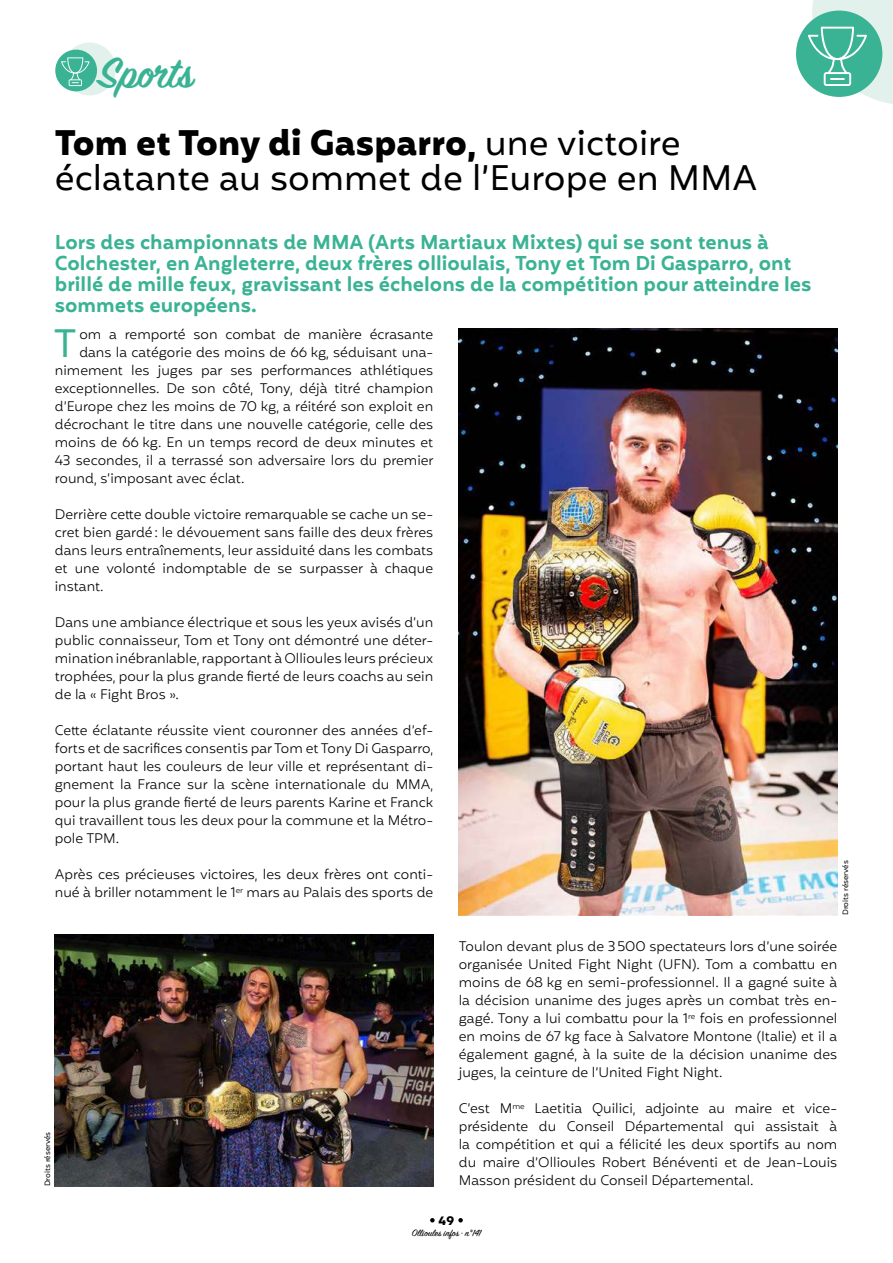
<style>
.page{position:relative;width:893px;height:1263px;background:#fff}
.page>*{position:absolute;margin:0;border:0;box-sizing:border-box;transform-origin:0 0}
.t1{font:600 47.7px "Sign Painter House Script";color:#3ab394}
.t2{font:38.55px "Mohr";color:#3ab394}
.t3{font:34.5px/34.5px "Mohr";color:#000}
.t4{font:600 19.5px/21px "Mohr";color:#3ab394}
.t5{font:300 13.5px/18px "Mohr";color:#000;text-align:justify}
.t6{font:700 12px "Mohr";color:#000}
.t7{font:10.5px "Sign Painter House Script";color:#000}
.t8{font:7.5px "Mohr";color:#000}
.s1{font-weight:700}
</style>
<div class="page">
<div style="left:63px;top:43px;width:53px;height:52px;background:#e2f1eb;border-radius:50%"></div>
<div style="left:55px;top:50px;width:42px;height:41px;background:#3ab394;border-radius:50%"></div>
<svg style="left:61px;top:57px;width:29px;height:29px"></svg>
<div style="left:796px;top:11px;width:86px;height:86px;background:#3ab394;border-radius:50%"></div>
<svg style="left:808px;top:0;width:85px;height:104px"></svg>
<img style="left:459px;top:328px;width:378px;height:587px">
<img style="left:55px;top:934px;width:378px;height:252px">
<svg style="left:458px;top:1218px;width:5px;height:4px"></svg>
<svg style="left:430px;top:1218px;width:5px;height:4px"></svg>
<h1 class="t1" style="left:98px;top:44px;width:96px">Sports</h1>
<h3 class="t3" style="left:55px;top:126px;width:704px"><span class="s1">Tom et Tony di Gasparro,</span> une victoire éclatante au sommet de l’Europe en MMA</h3>
<p class="t4" style="left:55px;top:232px;width:758px">Lors des championnats de MMA (Arts Martiaux Mixtes) qui se sont tenus à Colchester, en Angleterre, deux frères ollioulais, Tony et Tom Di Gasparro, ont brillé de mille feux, gravissant les échelons de la compétition pour atteindre les sommets européens.</p>
<h2 class="t2" style="left:54px;top:321px;width:24px">T</h2>
<p class="t5" style="left:79px;top:327px;width:355px">om a remporté son combat de manière écrasante</p>
<p class="t5" style="left:79px;top:345px;width:355px">dans la catégorie des moins de 66 kg, séduisant una-</p>
<p class="t5" style="left:55px;top:363px;width:380px">nimement les juges par ses performances athlétiques</p>
<p class="t5" style="left:55px;top:381px;width:380px">exceptionnelles. De son côté, Tony, déjà titré champion</p>
<p class="t5" style="left:55px;top:399px;width:380px">d’Europe chez les moins de 70 kg, a réitéré son exploit en</p>
<p class="t5" style="left:55px;top:417px;width:380px">décrochant le titre dans une nouvelle catégorie, celle des</p>
<p class="t5" style="left:55px;top:435px;width:380px">moins de 66 kg. En un temps record de deux minutes et</p>
<p class="t5" style="left:55px;top:453px;width:380px">43 secondes, il a terrassé son adversaire lors du premier</p>
<p class="t5" style="left:55px;top:471px;width:191px">round, s’imposant avec éclat.</p>
<p class="t5" style="left:55px;top:507px;width:380px">Derrière cette double victoire remarquable se cache un se&shy;cret bien gardé: le dévouement sans faille des deux frères dans leurs entraînements, leur assiduité dans les combats et une volonté indomptable de se surpasser à chaque instant.</p>
<p class="t5" style="left:55px;top:615px;width:380px">Dans une ambiance électrique et sous les yeux avisés d’un public connaisseur, Tom et Tony ont démontré une déter&shy;mination inébranlable, rapportant à Ollioules leurs précieux trophées, pour la plus grande fierté de leurs coachs au sein de la « Fight Bros ».</p>
<p class="t5" style="left:55px;top:722px;width:380px">Cette éclatante réussite vient couronner des années d’ef&shy;forts et de sacrifices consentis par Tom et Tony Di Gasparro, portant haut les couleurs de leur ville et représentant di&shy;gnement la France sur la scène internationale du MMA, pour la plus grande fierté de leurs parents Karine et Franck qui travaillent tous les deux pour la commune et la Métro&shy;pole TPM.</p>
<p class="t5" style="left:55px;top:866px;width:380px">Après ces précieuses victoires, les deux frères ont conti&shy;nué à briller notamment le 1<sup>er</sup> mars au Palais des sports de</p>
<p class="t8" style="left:841px;top:915px;width:56px;rotate:-90deg">Droits réservés</p>
<p class="t8" style="left:43px;top:1186px;width:56px;rotate:-90deg">Droits réservés</p>
<p class="t5" style="left:459px;top:939px;width:380px">Toulon devant plus de 3500 spectateurs lors d’une soirée organisée United Fight Night (UFN). Tom a combattu en moins de 68 kg en semi-professionnel. Il a gagné suite à la décision unanime des juges après un combat très en&shy;gagé. Tony a lui combattu pour la 1<sup>re</sup> fois en professionnel en moins de 67 kg face à Salvatore Montone (Italie) et il a également gagné, à la suite de la décision unanime des juges, la ceinture de l’United Fight Night.</p>
<p class="t5" style="left:459px;top:1101px;width:380px">C’est M<sup>me</sup> Laetitia Quilici, adjointe au maire et vice&shy;présidente du Conseil Départemental qui assistait à la compétition et qui a félicité les deux sportifs au nom du maire d’Ollioules Robert Bénéventi et de Jean-Louis Masson président du Conseil Départemental.</p>
<p class="t6" style="left:438px;top:1214px;width:17px">49</p>
<p class="t7" style="left:412px;top:1227px;width:71px">Ollioules infos • n°141</p>
</div>
